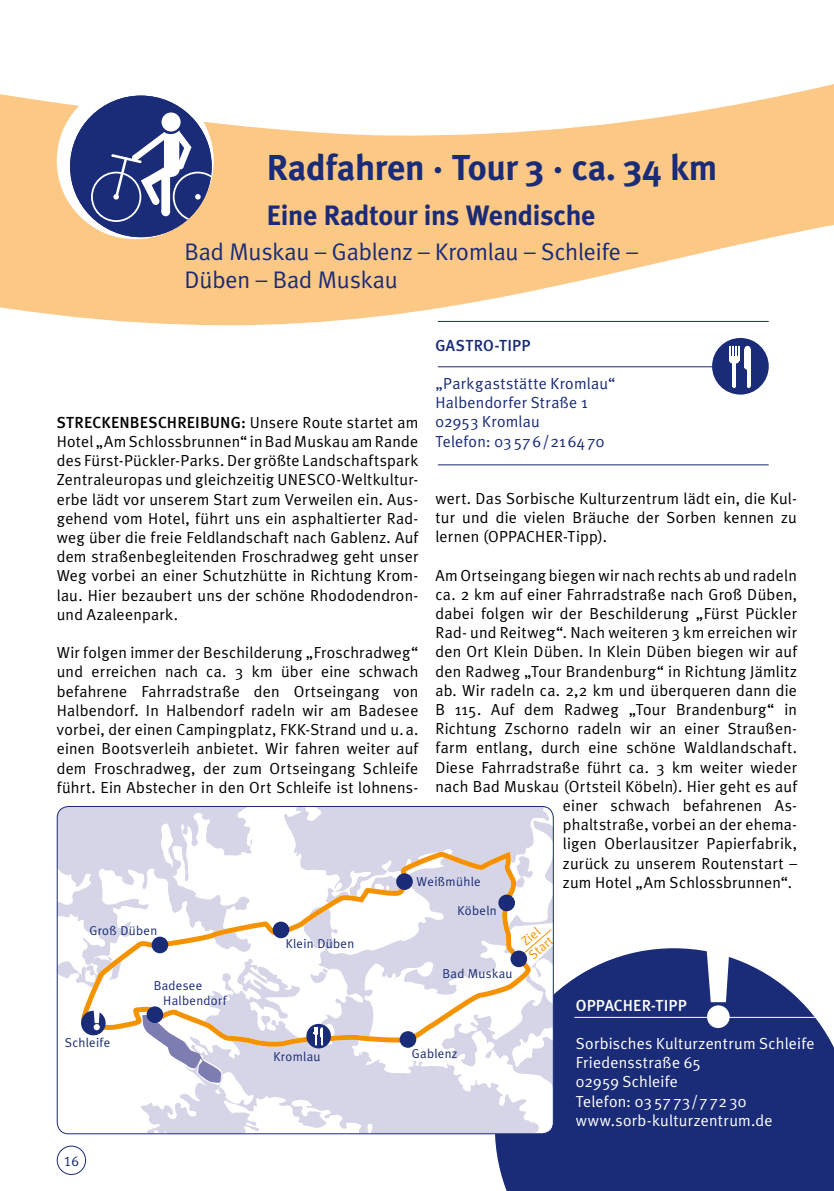
<style>
.page{position:relative;width:834px;height:1191px;background:#fff}
.page>*{position:absolute;margin:0;border:0;box-sizing:border-box;transform-origin:0 0}
.t1{font:700 36px "Meta Plus";letter-spacing:-.01em;color:#1a2b77}
.t2{font:700 28px "Meta Plus";letter-spacing:-.01em;color:#1a2b77}
.t3{font:24px/27.6px "Meta Plus Normal";letter-spacing:-.005em;color:#1a2b77}
.t4{font:16px/19.2px "Meta Plus Normal";letter-spacing:.015em;color:#000;text-align:justify}
.t5{font:16px/19.2px "Meta Plus Normal";letter-spacing:.015em;color:#fff}
.t6{font:16px/19.2px "Meta Plus Normal";letter-spacing:.015em;color:#1a2b77}
.t7{font:500 16px "Meta Plus";letter-spacing:.005em;color:#000}
.t8{font:500 16px "Meta Plus";letter-spacing:.005em;color:#fff}
.t9{font:500 16px "Meta Plus";letter-spacing:.015em;color:#1a2b77}
.t10{font:14px "Meta Plus Normal Caps";color:#1a2b77}
.t11{font:13px/15.4px "Meta Plus Normal";letter-spacing:.025em;color:#1a2b77}
.t12{font:13px/15.4px "Meta Plus Normal";color:#f59200}
.s1{font-family:"Meta Plus Normal";font-weight:400}
</style>
<div class="page">
<div style="left:57px;top:1145px;width:29px;height:30px;border:1px solid #1a2b77;border-radius:50%"></div>
<div style="left:0;top:143px;width:833px;height:31px;background:#fcc886"></div>
<svg style="left:0;top:84px;width:833px;height:59px"></svg>
<svg style="left:0;top:174px;width:833px;height:221px"></svg>
<div style="left:57px;top:82px;width:157px;height:157px;background:#fff;border-radius:50%"></div>
<div style="left:70px;top:96px;width:142px;height:141px;background:#1a2b77;border-radius:50%"></div>
<div style="left:91px;top:172px;width:50px;height:50px;border:2px solid #fff;border-radius:50%"></div>
<svg style="left:159px;top:111px;width:23px;height:22px"></svg>
<div style="left:158px;top:110px;width:25px;height:24px;border:2px solid #1a2b77;border-radius:50%"></div>
<div style="left:161px;top:112px;width:19px;height:19px;background:#fff;border-radius:50%"></div>
<svg style="left:111px;top:131px;width:101px;height:91px"></svg>
<div style="left:161px;top:174px;width:9px;height:38px;background:#fff"></div>
<div style="left:161px;top:207px;width:9px;height:9px;background:#fff;border-radius:50%"></div>
<div style="left:152px;top:198px;width:7px;height:7px;background:#fff;border-radius:50%"></div>
<hr style="left:437px;top:464px;width:331px;height:1px;background:#1a2b77">
<hr style="left:437px;top:321px;width:331px;height:1px;background:#1a2b77">
<hr style="left:437px;top:366px;width:276px;height:1px;background:#1a2b77">
<div style="left:712px;top:338px;width:56px;height:56px;background:#1a2b77;border-radius:50%"></div>
<svg style="left:746px;top:369px;width:4px;height:15px"></svg>
<svg style="left:746px;top:384px;width:4px;height:4px"></svg>
<hr style="left:732px;top:363px;width:3px;height:23px;background:#fff">
<svg style="left:729px;top:346px;width:21px;height:23px"></svg>
<svg style="left:495px;top:948px;width:338px;height:243px;background:#2f3e83"></svg>
<hr style="left:574px;top:1017px;width:259px;height:1px;background:#fff">
<svg style="left:57px;top:806px;width:496px;height:327px;fill:#d5d5e7"></svg>
<svg style="left:81px;top:851px;width:449px;height:195px"></svg>
<div style="left:272px;top:921px;width:17px;height:17px;background:#1a2b77;border-radius:50%"></div>
<div style="left:396px;top:873px;width:17px;height:17px;background:#1a2b77;border-radius:50%"></div>
<div style="left:399px;top:1031px;width:17px;height:16px;background:#1a2b77;border-radius:50%"></div>
<div style="left:146px;top:1006px;width:17px;height:17px;background:#1a2b77;border-radius:50%"></div>
<div style="left:152px;top:936px;width:16px;height:17px;background:#1a2b77;border-radius:50%"></div>
<svg style="left:522px;top:929px;width:29px;height:25px"></svg>
<div style="left:498px;top:894px;width:17px;height:17px;background:#1a2b77;border-radius:50%"></div>
<div style="left:510px;top:950px;width:17px;height:17px;background:#1a2b77;border-radius:50%"></div>
<svg style="left:142px;top:1014px;width:80px;height:68px"></svg>
<div style="left:306px;top:1023px;width:25px;height:25px;background:#1a2b77;border-radius:50%"></div>
<svg style="left:314px;top:1027px;width:9px;height:18px"></svg>
<svg style="left:706px;top:948px;width:23px;height:80px"></svg>
<div style="left:81px;top:1010px;width:25px;height:25px;background:#1a2b77;border-radius:50%"></div>
<svg style="left:93px;top:1006px;width:7px;height:24px"></svg>
<h1 class="t1" style="left:266px;top:147px;width:452px">Radfahren · Tour 3 · ca. 34 km</h1>
<h2 class="t2" style="left:266px;top:199px;width:330px">Eine Radtour ins Wendische</h2>
<h3 class="t3" style="left:184px;top:238px;width:455px">Bad Muskau – Gablenz – Kromlau – Schleife –<br>Düben – Bad Muskau</h3>
<p class="t9" style="left:435px;top:336px;width:96px">GASTRO-TIPP</p>
<p class="t6" style="left:435px;top:374px;width:181px">„Parkgaststätte Kromlau“<br>Halbendorfer Straße 1<br>02953 Kromlau<br>Telefon: 03576 /216470</p>
<p class="t7" style="left:57px;top:413px;width:363px">STRECKENBESCHREIBUNG: <span class="s1">Unsere Route startet am</span></p>
<p class="t4" style="left:57px;top:431px;width:363px">Hotel „Am Schlossbrunnen“ in Bad Muskau am Rande des Fürst-Pückler-Parks. Der größte Landschaftspark Zentraleuropas und gleichzeitig UNESCO-Weltkultur&shy;erbe lädt vor unserem Start zum Verweilen ein. Aus&shy;gehend vom Hotel, führt uns ein asphaltierter Rad&shy;weg über die freie Feldlandschaft nach Gablenz. Auf dem straßenbegleitenden Froschradweg geht unser Weg vorbei an einer Schutzhütte in Richtung Krom&shy;lau. Hier bezaubert uns der schöne Rhododendron&shy;und Azaleenpark.</p>
<p class="t4" style="left:57px;top:643px;width:363px">Wir folgen immer der Beschilderung „Froschradweg“ und erreichen nach ca. 3 km über eine schwach befahrene Fahrradstraße den Ortseingang von Halbendorf. In Halbendorf radeln wir am Badesee vorbei, der einen Campingplatz, FKK-Strand und u.a. einen Bootsverleih anbietet. Wir fahren weiter auf dem Froschradweg, der zum Ortseingang Schleife führt. Ein Abstecher in den Ort Schleife ist lohnens-</p>
<p class="t4" style="left:435px;top:488px;width:363px">wert. Das Sorbische Kulturzentrum lädt ein, die Kul&shy;tur und die vielen Bräuche der Sorben kennen zu lernen (OPPACHER-Tipp).</p>
<p class="t4" style="left:435px;top:565px;width:363px">Am Ortseingang biegen wir nach rechts ab und radeln</p>
<p class="t4" style="left:435px;top:584px;width:363px">ca. 2 km auf einer Fahrradstraße nach Groß Düben,</p>
<p class="t4" style="left:435px;top:603px;width:363px">dabei folgen wir der Beschilderung „Fürst Pückler</p>
<p class="t4" style="left:435px;top:623px;width:363px">Rad- und Reitweg“. Nach weiteren 3 km erreichen wir</p>
<p class="t4" style="left:435px;top:642px;width:363px">den Ort Klein Düben. In Klein Düben biegen wir auf</p>
<p class="t4" style="left:435px;top:661px;width:363px">den Radweg „Tour Brandenburg“ in Richtung Jämlitz</p>
<p class="t4" style="left:435px;top:680px;width:363px">ab. Wir radeln ca. 2,2 km und überqueren dann die</p>
<p class="t4" style="left:435px;top:699px;width:363px">B 115. Auf dem Radweg „Tour Brandenburg“ in</p>
<p class="t4" style="left:435px;top:719px;width:363px">Richtung Zschorno radeln wir an einer Straußen-</p>
<p class="t4" style="left:435px;top:738px;width:363px">farm entlang, durch eine schöne Waldlandschaft.</p>
<p class="t4" style="left:435px;top:757px;width:363px">Diese Fahrradstraße führt ca. 3 km weiter wieder</p>
<p class="t4" style="left:435px;top:776px;width:363px">nach Bad Muskau (Ortsteil Köbeln). Hier geht es auf</p>
<p class="t4" style="left:562px;top:795px;width:236px">einer schwach befahrenen As-</p>
<p class="t4" style="left:562px;top:815px;width:236px">phaltstraße, vorbei an der ehema-</p>
<p class="t4" style="left:562px;top:834px;width:236px">ligen Oberlausitzer Papierfabrik,</p>
<p class="t4" style="left:562px;top:853px;width:236px">zurück zu unserem Routenstart –</p>
<p class="t4" style="left:562px;top:872px;width:230px">zum Hotel „Am Schlossbrunnen“.</p>
<p class="t11" style="left:416px;top:873px;width:66px">Weißmühle</p>
<p class="t11" style="left:457px;top:902px;width:41px">Köbeln</p>
<p class="t11" style="left:89px;top:922px;width:69px">Groß Düben</p>
<p class="t12" style="left:515px;top:939px;width:29px;rotate:-41deg">Ziel<br>Start</p>
<p class="t11" style="left:285px;top:935px;width:70px">Klein Düben</p>
<p class="t11" style="left:65px;top:1034px;width:47px">Schleife</p>
<p class="t10" style="left:64px;top:1152px;width:8px">16</p>
<p class="t11" style="left:163px;top:977px;width:65px;text-indent:-10px">Badesee<br>Halbendorf</p>
<p class="t11" style="left:442px;top:966px;width:72px">Bad Muskau</p>
<p class="t11" style="left:273px;top:1048px;width:49px">Kromlau</p>
<p class="t11" style="left:412px;top:1045px;width:47px">Gablenz</p>
<p class="t8" style="left:575px;top:995px;width:112px">OPPACHER-TIPP</p>
<p class="t5" style="left:575px;top:1033px;width:240px">Sorbisches Kulturzentrum Schleife<br>Friedensstraße 65<br>02959 Schleife<br>Telefon: 035773/77230 www.sorb-kulturzentrum.de</p>
</div>
